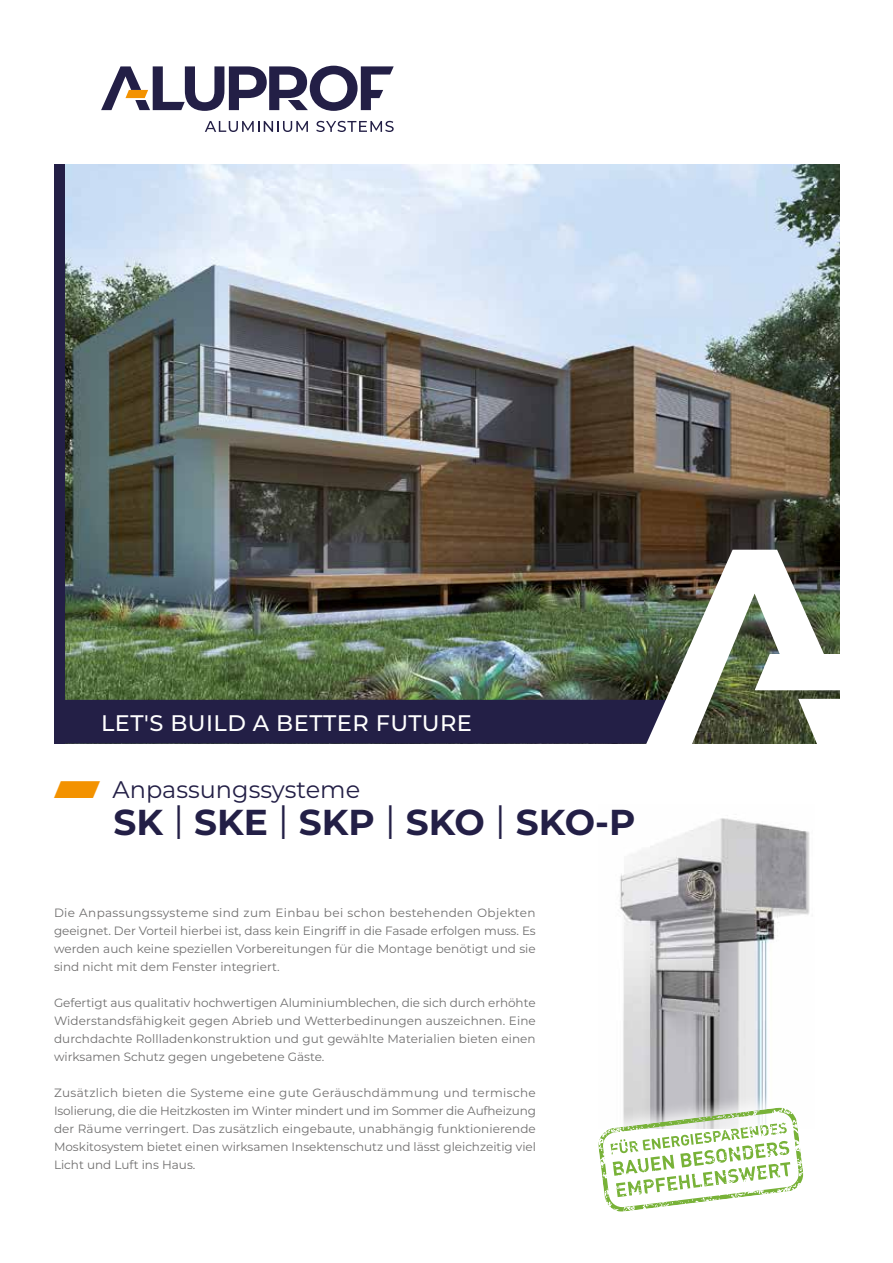
<style>
.page{position:relative;width:893px;height:1263px;background:#fff}
.page>*{position:absolute;margin:0;border:0;box-sizing:border-box;transform-origin:0 0}
.t1{font:700 36px "Montserrat Alu";color:#231f46}
.t2{font:24px "Montserrat Alu";color:#231f46}
.t3{font:500 22.5px "Montserrat Alu";letter-spacing:.02em;color:#fff}
.t4{font:12px/18px "Montserrat Alu";color:#706f6f;text-align:justify}
.s1{font-weight:700;color:#f39200}
.s2{font-weight:400}
</style>
<div class="page">
<img style="left:619px;top:818px;width:191px;height:272px">
<img style="left:65px;top:164px;width:774px;height:536px">
<svg style="left:623px;top:1090px;width:144px;height:17px;background:#bebec2"></svg>
<svg style="left:598px;top:1107px;width:206px;height:105px"></svg>
<div style="left:54px;top:164px;width:11px;height:580px;background:#231f46"></div>
<div style="left:54px;top:700px;width:619px;height:44px;background:#231f46"></div>
<img style="left:644px;top:550px;width:196px;height:194px">
<svg style="left:101px;top:66px;width:293px;height:45px"></svg>
<svg style="left:205px;top:121px;width:103px;height:11px"></svg>
<svg style="left:316px;top:121px;width:78px;height:11px"></svg>
<h3 class="t3" style="left:101px;top:707px;width:372px">LET'S BUILD A BETTER FUTURE</h3>
<h2 class="t2" style="left:54px;top:773px;width:308px"><span class="s1">⸠</span> Anpassungssysteme</h2>
<h1 class="t1" style="left:114px;top:796px;width:523px">SK <span class="s2">|</span> SKE <span class="s2">|</span> SKP <span class="s2">|</span> SKO <span class="s2">|</span> SKO-P</h1>
<p class="t4" style="left:54px;top:903px;width:483px">Die Anpassungssysteme sind zum Einbau bei schon bestehenden Objekten geeignet. Der Vorteil hierbei ist, dass kein Eingriff in die Fasade erfolgen muss. Es werden auch keine speziellen Vorbereitungen für die Montage benötigt und sie sind nicht mit dem Fenster integriert.</p>
<p class="t4" style="left:54px;top:993px;width:483px">Gefertigt aus qualitativ hochwertigen Aluminiumblechen, die sich durch erhöhte Widerstandsfähigkeit gegen Abrieb und Wetterbedinungen auszeichnen. Eine durchdachte Rollladenkonstruktion und gut gewählte Materialien bieten einen wirksamen Schutz gegen ungebetene Gäste.</p>
<p class="t4" style="left:54px;top:1083px;width:483px">Zusätzlich bieten die Systeme eine gute Geräuschdämmung und termische Isolierung, die die Heitzkosten im Winter mindert und im Sommer die Aufheizung der Räume verringert. Das zusätzlich eingebaute, unabhängig funktionierende Moskitosystem bietet einen wirksamen Insektenschutz und lässt gleichzeitig viel Licht und Luft ins Haus.</p>
</div>
